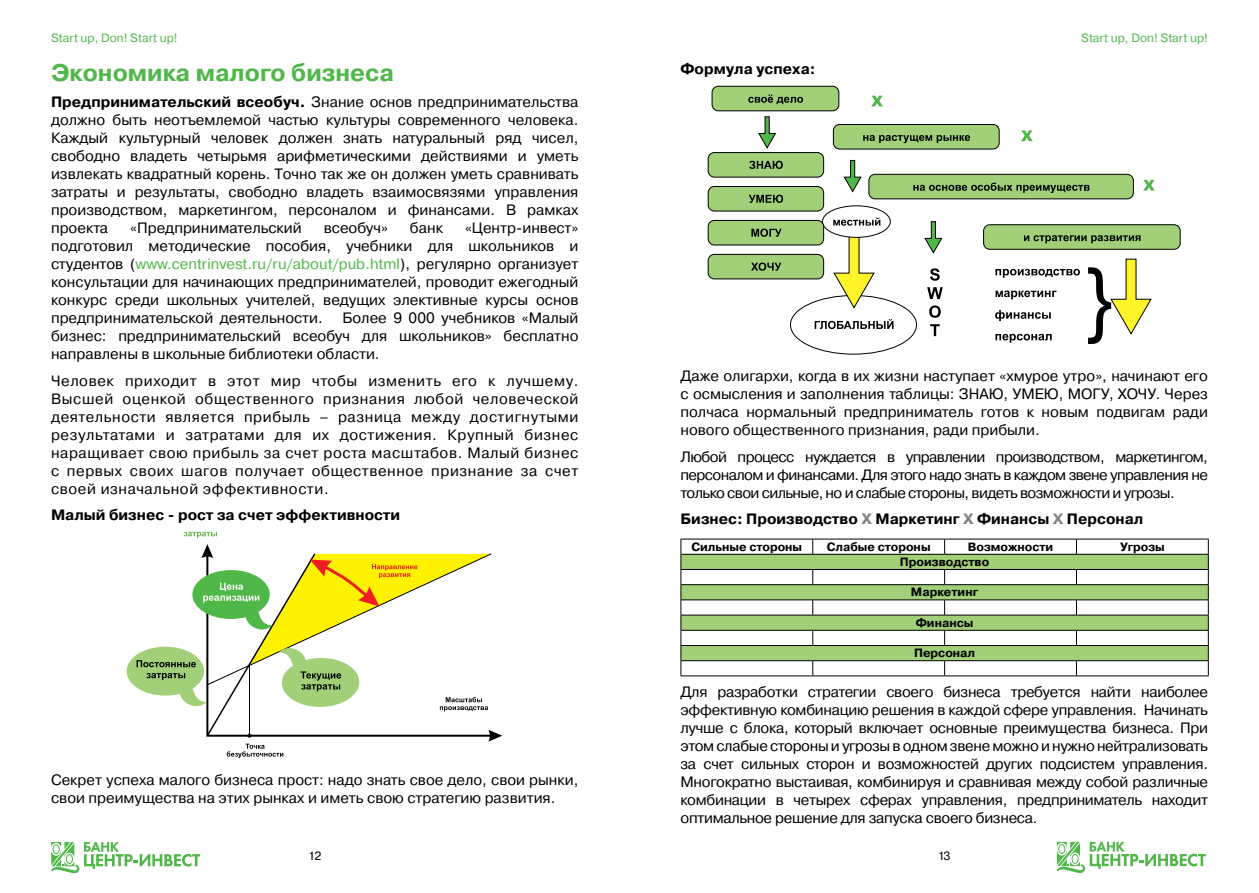
<style>
.page{position:relative;width:1259px;height:893px;background:#fff}
.page>*{position:absolute;margin:0;border:0;box-sizing:border-box;transform-origin:0 0}
.t1{font:700 24px "Pragmatica";color:#50b848}
.t2{font:15px/18px "Pragmatica";color:#000;text-align:justify}
.t3{font:700 15px "Pragmatica";color:#000}
.t4{font:700 12px "Pragmatica";color:#000}
.t5{font:12px "Pragmatica";color:#50b848}
.t6{font:12px "Pragmatica";color:#000}
.s1{font-weight:700}
.s2{color:#50b848}
.s3{color:#808285}
</style>
<div class="page">
<svg style="left:51px;top:842px;width:149px;height:31px"></svg>
<svg style="left:1057px;top:842px;width:148px;height:31px"></svg>
<svg style="left:184px;top:532px;width:33px;height:6px"></svg>
<svg style="left:127px;top:544px;width:375px;height:214px"></svg>
<div style="left:833px;top:124px;width:166px;height:25px;background:#a1d078;border-radius:6px"></div>
<div style="left:833px;top:124px;width:166px;height:25px;border:1px solid #000;border-radius:6px"></div>
<svg style="left:863px;top:135px;width:107px;height:8px"></svg>
<div style="left:869px;top:174px;width:264px;height:25px;background:#a1d078;border-radius:6px"></div>
<div style="left:868px;top:174px;width:265px;height:25px;border:1px solid #000;border-radius:6px"></div>
<svg style="left:913px;top:183px;width:176px;height:10px"></svg>
<div style="left:983px;top:225px;width:197px;height:24px;background:#a1d078;border-radius:6px"></div>
<div style="left:983px;top:224px;width:197px;height:26px;border:1px solid #000;border-radius:6px"></div>
<svg style="left:1024px;top:235px;width:116px;height:8px"></svg>
<svg style="left:843px;top:160px;width:19px;height:32px"></svg>
<svg style="left:924px;top:221px;width:18px;height:33px"></svg>
<svg style="left:871px;top:96px;width:12px;height:10px"></svg>
<svg style="left:1021px;top:130px;width:11px;height:11px"></svg>
<svg style="left:1143px;top:180px;width:11px;height:11px"></svg>
<svg style="left:833px;top:233px;width:42px;height:75px"></svg>
<div style="left:822px;top:206px;width:68px;height:31px;background:#fff;border-radius:50%"></div>
<div style="left:822px;top:205px;width:68px;height:33px;border:1px solid #000;border-radius:50%"></div>
<svg style="left:833px;top:217px;width:47px;height:9px"></svg>
<svg style="left:814px;top:319px;width:79px;height:10px"></svg>
<svg style="left:930px;top:268px;width:9px;height:13px"></svg>
<svg style="left:927px;top:287px;width:15px;height:12px"></svg>
<svg style="left:929px;top:305px;width:11px;height:13px"></svg>
<svg style="left:930px;top:324px;width:9px;height:12px"></svg>
<svg style="left:995px;top:269px;width:85px;height:9px"></svg>
<svg style="left:995px;top:291px;width:61px;height:8px"></svg>
<svg style="left:995px;top:310px;width:56px;height:11px"></svg>
<svg style="left:995px;top:334px;width:56px;height:9px"></svg>
<svg style="left:1088px;top:258px;width:64px;height:86px"></svg>
<div style="left:712px;top:86px;width:127px;height:25px;background:#a1d078;border-radius:6px"></div>
<div style="left:712px;top:86px;width:127px;height:25px;border:1px solid #000;border-radius:6px"></div>
<svg style="left:748px;top:95px;width:55px;height:9px"></svg>
<div style="left:708px;top:153px;width:115px;height:24px;background:#a1d078;border-radius:6px"></div>
<div style="left:708px;top:152px;width:116px;height:25px;border:1px solid #000;border-radius:6px"></div>
<svg style="left:749px;top:161px;width:34px;height:8px"></svg>
<div style="left:708px;top:186px;width:115px;height:25px;background:#a1d078;border-radius:6px"></div>
<div style="left:708px;top:186px;width:116px;height:25px;border:1px solid #000;border-radius:6px"></div>
<svg style="left:749px;top:195px;width:34px;height:8px"></svg>
<div style="left:708px;top:220px;width:115px;height:25px;background:#a1d078;border-radius:6px"></div>
<div style="left:708px;top:220px;width:116px;height:25px;border:1px solid #000;border-radius:6px"></div>
<svg style="left:751px;top:229px;width:30px;height:8px"></svg>
<div style="left:708px;top:254px;width:115px;height:25px;background:#a1d078;border-radius:6px"></div>
<div style="left:708px;top:254px;width:116px;height:25px;border:1px solid #000;border-radius:6px"></div>
<svg style="left:751px;top:263px;width:30px;height:8px"></svg>
<svg style="left:758px;top:116px;width:18px;height:33px"></svg>
<svg style="left:680px;top:539px;width:529px;height:136px"></svg>
<hr style="left:680px;top:675px;width:133px;height:1px;background:#000">
<hr style="left:813px;top:675px;width:131px;height:1px;background:#000">
<hr style="left:944px;top:675px;width:132px;height:1px;background:#000">
<hr style="left:1076px;top:675px;width:132px;height:1px;background:#000">
<p class="t5" style="left:51px;top:31px;width:128px">Start up, Don! Start up!</p>
<p class="t5" style="left:1081px;top:31px;width:128px">Start up, Don! Start up!</p>
<h1 class="t1" style="left:51px;top:57px;width:344px">Экономика малого бизнеса</h1>
<p class="t2" style="left:51px;top:93px;width:529px"><span class="s1">Предпринимательский всеобуч.</span> Знание основ предпринимательства должно быть неотъемлемой частью культуры современного человека.<br>Каждый культурный человек должен знать натуральный ряд чисел, свободно владеть четырьмя арифметическими действиями и уметь извлекать квадратный корень. Точно так же он должен уметь сравнивать затраты и результаты, свободно владеть взаимосвязями управления производством, маркетингом, персоналом и финансами. В рамках проекта</p>
<p class="t2" style="left:130px;top:219px;width:173px">«Предпринимательский</p>
<p class="t2" style="left:324px;top:219px;width:66px">всеобуч»</p>
<p class="t2" style="left:410px;top:219px;width:35px">банк</p>
<p class="t2" style="left:51px;top:219px;width:529px;text-indent:414px">«Центр-инвест» подготовил методические пособия, учебники для школьников и студентов (<span class="s2">www.centrinvest.ru/ru/about/pub.html</span>), регулярно организует консультации для начинающих предпринимателей, проводит ежегодный конкурс среди школьных учителей, ведущих элективные курсы основ предпринимательской деятельности.</p>
<p class="t2" style="left:51px;top:309px;width:529px;text-indent:291px">Более 9 000 учебников «Малый бизнес: предпринимательский всеобуч для школьников» бесплатно направлены в школьные библиотеки области.</p>
<p class="t2" style="left:51px;top:372px;width:529px">Человек приходит в этот мир чтобы изменить его к лучшему.<br>Высшей оценкой общественного признания любой человеческой деятельности является прибыль – разница между достигнутыми результатами и затратами для их достижения. Крупный бизнес наращивает свою прибыль за счет роста масштабов. Малый бизнес с первых своих шагов получает общественное признание за счет своей изначальной эффективности.</p>
<p class="t3" style="left:51px;top:505px;width:351px">Малый бизнес - рост за счет эффективности</p>
<p class="t2" style="left:51px;top:771px;width:529px">Секрет успеха малого бизнеса прост: надо знать свое дело, свои рынки, свои преимущества на этих рынках и иметь свою стратегию развития.</p>
<p class="t3" style="left:680px;top:59px;width:136px">Формула успеха:</p>
<p class="t2" style="left:680px;top:367px;width:529px">Даже олигархи, когда в их жизни наступает «хмурое утро», начинают его с осмысления и заполнения таблицы: ЗНАЮ, УМЕЮ, МОГУ, ХОЧУ. Через полчаса нормальный предприниматель готов к новым подвигам ради нового общественного признания, ради прибыли.</p>
<p class="t2" style="left:680px;top:448px;width:529px">Любой процесс нуждается в управлении производством, маркетингом, персоналом и финансами. Для этого надо знать в каждом звене управления не только свои сильные, но и слабые стороны, видеть возможности и угрозы.</p>
<p class="t3" style="left:680px;top:509px;width:464px">Бизнес: Производство <span class="s3">Х</span> Маркетинг <span class="s3">Х</span> Финансы <span class="s3">Х</span> Персонал</p>
<p class="t4" style="left:691px;top:539px;width:112px">Сильные стороны</p>
<p class="t4" style="left:826px;top:539px;width:105px">Слабые стороны</p>
<p class="t4" style="left:967px;top:539px;width:87px">Возможности</p>
<p class="t4" style="left:1120px;top:539px;width:46px">Угрозы</p>
<p class="t4" style="left:900px;top:554px;width:91px">Производство</p>
<p class="t4" style="left:911px;top:585px;width:69px">Маркетинг</p>
<p class="t4" style="left:915px;top:615px;width:59px">Финансы</p>
<p class="t4" style="left:914px;top:645px;width:63px">Персонал</p>
<p class="t2" style="left:680px;top:683px;width:529px">Для разработки стратегии своего бизнеса требуется найти наиболее эффективную комбинацию решения в каждой сфере управления. Начинать лучше с блока, который включает основные преимущества бизнеса. При этом слабые стороны и угрозы в одном звене можно и нужно нейтрализовать за счет сильных сторон и возможностей других подсистем управления.<br>Многократно выстаивая, комбинируя и сравнивая между собой различные комбинации в четырех сферах управления, предприниматель находит оптимальное решение для запуска своего бизнеса.</p>
<p class="t6" style="left:308px;top:849px;width:15px">12</p>
<p class="t6" style="left:938px;top:849px;width:14px">13</p>
</div>
